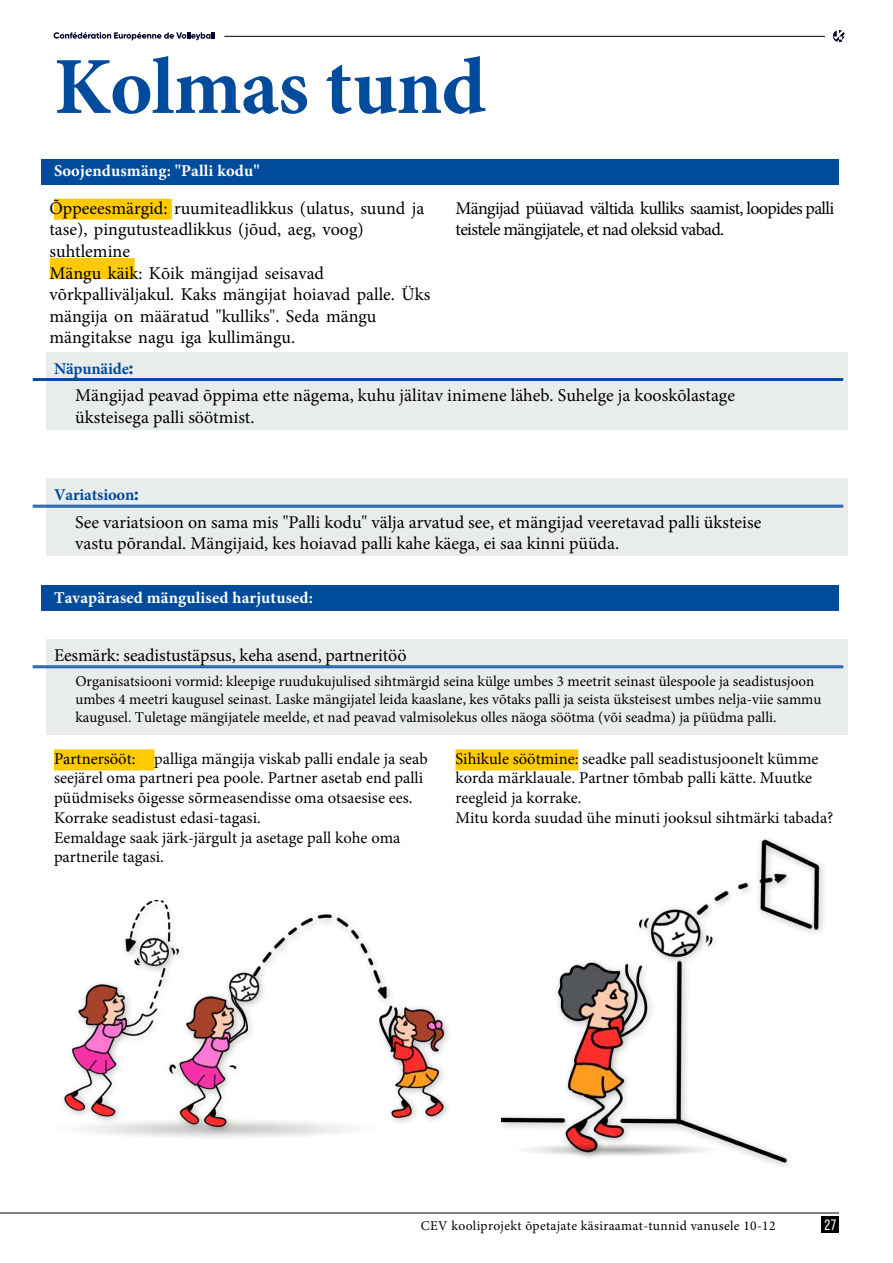
<style>
.page{position:relative;width:893px;height:1263px;background:#fff}
.page>*{position:absolute;margin:0;border:0;box-sizing:border-box;transform-origin:0 0}
.Chapter{font:700 81px "Minion Pro";letter-spacing:-.01em;color:#004b9c}
.Practical_Tip_paragr{font:18px/21.6px "Minion Pro";color:#000}
.Gilroy_basic{font:18px/21.6px "Minion Pro";color:#000}
.Gilroy_basic-2{font:18px/21.6px "Minion Pro";letter-spacing:-.035em;color:#000}
.Gilroy_basic-3{font:16.5px/19.8px "Minion Pro";color:#000}
.Sub-header_blue_back{font:700 16.5px "Minion Pro";letter-spacing:.01em;color:#fff}
.Practical_Tip_paragr-2{font:700 16.5px "Minion Pro";letter-spacing:-.01em;color:#004b9c}
.Practical_Tip_paragr-3{font:15px/18px "Minion Pro";color:#000}
.t1{font:15px "Bebas Neue";color:#fff}
.t2{font:13.5px "Minion Pro";letter-spacing:.025em;color:#020203}
.s1{font-family:"Gilroy";font-weight:800}
</style>
<div class="page">
<div style="left:822px;top:1216px;width:17px;height:16px;background:#020203"></div>
<hr style="left:0;top:1213px;width:839px;height:1px;background:#020203">
<hr style="left:224px;top:36px;width:601px;height:1px;background:#020203">
<svg style="left:54px;top:32px;width:161px;height:8px"></svg>
<svg style="left:833px;top:30px;width:12px;height:12px"></svg>
<div style="left:41px;top:159px;width:798px;height:25px;background:#004b9c"></div>
<div style="left:54px;top:199px;width:118px;height:21px;background:#ffca00"></div>
<div style="left:50px;top:261px;width:85px;height:16px;background:#ffca00"></div>
<div style="left:45px;top:352px;width:802px;height:78px;background:#e8eced"></div>
<hr style="left:33px;top:378px;width:810px;height:1px;background:#004b9c">
<hr style="left:33px;top:379px;width:810px;height:1px;background:#004b9c">
<hr style="left:33px;top:380px;width:810px;height:1px;background:#004b9c">
<div style="left:45px;top:478px;width:802px;height:78px;background:#e8eced"></div>
<hr style="left:33px;top:505px;width:810px;height:1px;background:#004b9c">
<hr style="left:33px;top:506px;width:810px;height:1px;background:#004b9c">
<hr style="left:33px;top:507px;width:810px;height:1px;background:#004b9c">
<div style="left:41px;top:585px;width:798px;height:25px;background:#004b9c"></div>
<div style="left:45px;top:639px;width:802px;height:96px;background:#e8eced"></div>
<hr style="left:33px;top:666px;width:810px;height:1px;background:#004b9c">
<hr style="left:33px;top:667px;width:810px;height:1px;background:#004b9c">
<div style="left:54px;top:749px;width:101px;height:21px;background:#ffca00"></div>
<div style="left:455px;top:749px;width:123px;height:21px;background:#ffca00"></div>
<img style="left:63px;top:900px;width:382px;height:223px">
<img style="left:501px;top:839px;width:323px;height:325px">
<img style="left:510px;top:1144px;width:215px;height:13px">
<img style="left:63px;top:1118px;width:328px;height:20px">
<p class="Chapter" style="left:54px;top:30px;width:433px">Kolmas tund</p>
<p class="Sub-header_blue_back" style="left:54px;top:159px;width:207px">Soojendusmäng: "Palli kodu"</p>
<p class="Gilroy_basic" style="left:50px;top:197px;width:382px">Õppeeesmärgid: ruumiteadlikkus (ulatus, suund ja tase), pingutusteadlikkus (jõud, aeg, voog) suhtlemine<br>Mängu käik: Kõik mängijad seisavad võrkpalliväljakul. Kaks mängijat hoiavad palle. Üks mängija on määratud "kulliks". Seda mängu mängitakse nagu iga kullimängu.</p>
<p class="Gilroy_basic-2" style="left:455px;top:197px;width:380px">Mängijad püüavad vältida kulliks saamist, loopides palli teistele mängijatele, et nad oleksid vabad.</p>
<p class="Practical_Tip_paragr-2" style="left:54px;top:357px;width:81px">Näpunäide<span class="s1">:</span></p>
<p class="Practical_Tip_paragr" style="left:75px;top:385px;width:661px">Mängijad peavad õppima ette nägema, kuhu jälitav inimene läheb. Suhelge ja kooskõlastage üksteisega palli söötmist.</p>
<p class="Practical_Tip_paragr-2" style="left:54px;top:483px;width:86px">Variatsioon<span class="s1">:</span></p>
<p class="Practical_Tip_paragr" style="left:75px;top:511px;width:687px">See variatsioon on sama mis "Palli kodu" välja arvatud see, et mängijad veeretavad palli üksteise vastu põrandal. Mängijaid, kes hoiavad palli kahe käega, ei saa kinni püüda.</p>
<p class="Sub-header_blue_back" style="left:54px;top:586px;width:260px">Tavapärased mängulised harjutused:</p>
<p class="Practical_Tip_paragr" style="left:54px;top:644px;width:354px">Eesmärk: seadistustäpsus, keha asend, partneritöö</p>
<p class="Practical_Tip_paragr-3" style="left:75px;top:672px;width:748px">Organisatsiooni vormid: kleepige ruudukujulised sihtmärgid seina külge umbes 3 meetrit seinast ülespoole ja seadistusjoon umbes 4 meetri kaugusel seinast. Laske mängijatel leida kaaslane, kes võtaks palli ja seista üksteisest umbes nelja-viie sammu kaugusel. Tuletage mängijatele meelde, et nad peavad valmisolekus olles näoga söötma (või seadma) ja püüdma palli.</p>
<p class="Gilroy_basic-3" style="left:54px;top:748px;width:375px">Partnersööt: palliga mängija viskab palli endale ja seab seejärel oma partneri pea poole. Partner asetab end palli püüdmiseks õigesse sõrmeasendisse oma otsaesise ees.<br>Korrake seadistust edasi-tagasi.<br>Eemaldage saak järk-järgult ja asetage pall kohe oma partnerile tagasi.</p>
<p class="Gilroy_basic-3" style="left:455px;top:748px;width:379px">Sihikule söötmine: seadke pall seadistusjoonelt kümme korda märklauale. Partner tõmbab palli kätte. Muutke reegleid ja korrake.<br>Mitu korda suudad ühe minuti jooksul sihtmärki tabada?</p>
<p class="t2" style="left:421px;top:1216px;width:356px">CEV kooliprojekt õpetajate käsiraamat-tunnid vanusele 10-12</p>
<p class="t1" style="left:824px;top:1217px;width:13px">27</p>
</div>
